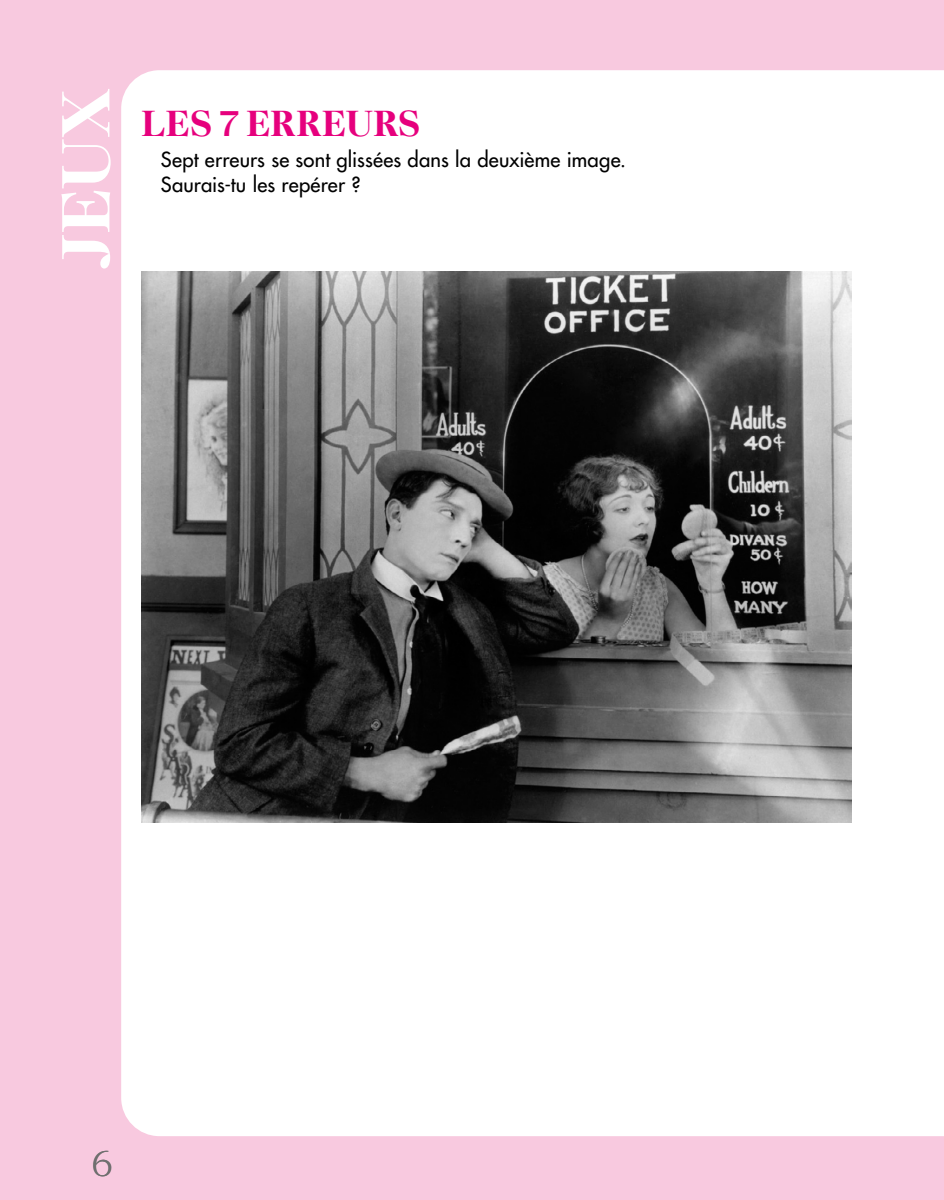
<style>
.page{position:relative;width:944px;height:1200px;background:#fff}
.page>*{position:absolute;margin:0;border:0;box-sizing:border-box;transform-origin:0 0}
.t1{font:700 67.5px "Nantes";color:#fff}
._02_00_TITRE_NIV1{font:700 36px "Nantes";letter-spacing:.01em;color:#e6007d}
.t2{font:36px "Nantes";color:#706f6f}
._04_02_TEXTE{font:500 20.25px/24.8px "Futura LTW1 G";letter-spacing:.01em;color:#000}
</style>
<div class="page">
<div style="left:0;top:0;width:944px;height:1199px;background:#f8c9df"></div>
<div style="left:121px;top:70px;width:823px;height:1065px;background:#fff"></div>
<img style="left:142px;top:271px;width:709px;height:551px">
<h1 class="t1" style="left:35px;top:269px;width:182px;rotate:-90deg">JEUX</h1>
<h1 class="_02_00_TITRE_NIV1" style="left:142px;top:96px;width:280px">LES 7 ERREURS</h1>
<p class="_04_02_TEXTE" style="left:161px;top:145px;width:467px">Sept erreurs se sont glissées dans la deuxième image.<br>Saurais-tu les repérer ?</p>
<h2 class="t2" style="left:91px;top:1137px;width:23px">6</h2>
</div>
